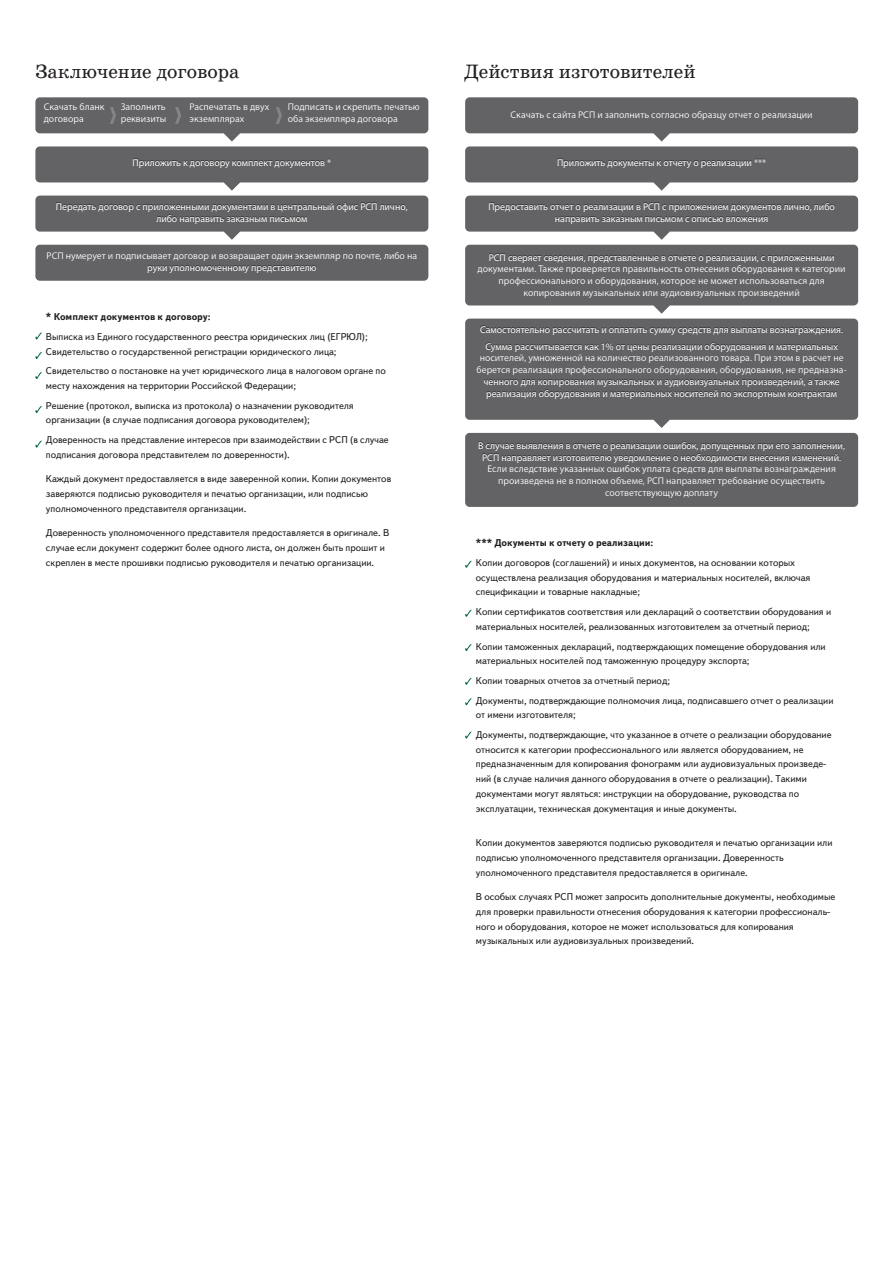
<style>
.page{position:relative;width:893px;height:1263px;background:#fff}
.page>*{position:absolute;margin:0;border:0;box-sizing:border-box;transform-origin:0 0}
.t1{font:19.65px "School Book C";color:#231f20}
.t2{font:9.75px/14.7px "Text Book C";color:#231f20}
.t3{font:9.75px/11.9px "Myriad Pro";color:#fff;text-align:center}
.t4{font:700 9.75px "Text Book C";color:#231f20}
</style>
<div class="page">
<svg style="left:35px;top:333px;width:7px;height:6px"></svg>
<svg style="left:35px;top:352px;width:7px;height:7px"></svg>
<svg style="left:35px;top:372px;width:7px;height:7px"></svg>
<svg style="left:35px;top:406px;width:7px;height:7px"></svg>
<svg style="left:35px;top:441px;width:7px;height:6px"></svg>
<svg style="left:465px;top:561px;width:7px;height:7px"></svg>
<svg style="left:465px;top:610px;width:7px;height:7px"></svg>
<svg style="left:465px;top:644px;width:7px;height:7px"></svg>
<svg style="left:465px;top:678px;width:7px;height:7px"></svg>
<svg style="left:465px;top:698px;width:7px;height:7px"></svg>
<svg style="left:465px;top:732px;width:7px;height:6px"></svg>
<div style="left:35px;top:97px;width:393px;height:36px;background:#636366;border-radius:4px"></div>
<div style="left:35px;top:146px;width:393px;height:36px;background:#636366;border-radius:4px"></div>
<div style="left:35px;top:196px;width:393px;height:36px;background:#636366;border-radius:4px"></div>
<div style="left:35px;top:245px;width:393px;height:36px;background:#636366;border-radius:4px"></div>
<svg style="left:224px;top:133px;width:16px;height:9px"></svg>
<svg style="left:224px;top:182px;width:16px;height:9px"></svg>
<svg style="left:224px;top:232px;width:16px;height:8px"></svg>
<svg style="left:110px;top:107px;width:6px;height:17px"></svg>
<svg style="left:175px;top:107px;width:6px;height:17px"></svg>
<svg style="left:276px;top:107px;width:6px;height:17px"></svg>
<div style="left:465px;top:97px;width:393px;height:36px;background:#636366;border-radius:4px"></div>
<div style="left:465px;top:146px;width:393px;height:36px;background:#636366;border-radius:4px"></div>
<div style="left:465px;top:196px;width:393px;height:36px;background:#636366;border-radius:4px"></div>
<div style="left:465px;top:245px;width:393px;height:60px;background:#636366;border-radius:4px"></div>
<svg style="left:653px;top:305px;width:17px;height:9px"></svg>
<div style="left:465px;top:433px;width:393px;height:74px;background:#636366;border-radius:4px"></div>
<svg style="left:653px;top:133px;width:17px;height:9px"></svg>
<svg style="left:653px;top:182px;width:17px;height:9px"></svg>
<svg style="left:653px;top:231px;width:17px;height:9px"></svg>
<svg style="left:654px;top:420px;width:16px;height:8px"></svg>
<div style="left:465px;top:319px;width:393px;height:101px;background:#636366;border-radius:4px"></div>
<h1 class="t1" style="left:35px;top:61px;width:206px">Заключение договора</h1>
<p class="t3" style="left:44px;top:101px;width:62px;text-align:left">Скачать бланк договора</p>
<p class="t3" style="left:121px;top:101px;width:47px;text-align:left">Заполнить реквизиты</p>
<p class="t3" style="left:190px;top:101px;width:81px;text-align:left">Распечатать в двух экземплярах</p>
<p class="t3" style="left:288px;top:101px;width:134px;text-align:left">Подписать и скрепить печатью оба экземпляра договора</p>
<p class="t3" style="left:133px;top:156px;width:200px">Приложить к договору комплект документов *</p>
<p class="t3" style="left:56px;top:200px;width:353px">Передать договор с приложенными документами в центральный офис РСП лично, либо направить заказным письмом</p>
<p class="t3" style="left:47px;top:250px;width:372px">РСП нумерует и подписывает договор и возвращает один экземпляр по почте, либо на руки уполномоченному представителю</p>
<h1 class="t1" style="left:464px;top:61px;width:233px">Действия изготовителей</h1>
<p class="t3" style="left:511px;top:109px;width:304px">Скачать с сайта РСП и заполнить согласно образцу отчет о реализации</p>
<p class="t3" style="left:557px;top:156px;width:211px">Приложить документы к отчету о реализации ***</p>
<p class="t3" style="left:488px;top:200px;width:348px">Предоставить отчет о реализации в РСП с приложением документов лично, либо направить заказным письмом с описью вложения</p>
<p class="t3" style="left:478px;top:251px;width:370px">РСП сверяет сведения, представленные в отчете о реализации, с приложенными документами. Также проверяется правильность отнесения оборудования к категории профессионального и оборудования, которое не может использоваться для копирования музыкальных или аудиовизуальных произведений</p>
<p class="t4" style="left:46px;top:311px;width:166px">* Комплект документов к договору:</p>
<p class="t2" style="left:46px;top:329px;width:323px">Выписка из Единого государственного реестра юридических лиц (ЕГРЮЛ);<br>Свидетельство о государственной регистрации юридического лица;</p>
<p class="t2" style="left:46px;top:364px;width:341px">Свидетельство о постановке на учет юридического лица в налоговом органе по месту нахождения на территории Российской Федерации;</p>
<p class="t2" style="left:46px;top:398px;width:309px">Решение (протокол, выписка из протокола) о назначении руководителя организации (в случае подписания договора руководителем);</p>
<p class="t2" style="left:46px;top:432px;width:344px">Доверенность на представление интересов при взаимодействии с РСП (в случае подписания договора представителем по доверенности).</p>
<p class="t2" style="left:46px;top:472px;width:347px">Каждый документ предоставляется в виде заверенной копии. Копии документов заверяются подписью руководителя и печатью организации, или подписью уполномоченного представителя организации.</p>
<p class="t2" style="left:46px;top:526px;width:345px">Доверенность уполномоченного представителя предоставляется в оригинале. В случае если документ содержит более одного листа, он должен быть прошит и скреплен в месте прошивки подписью руководителя и печатью организации.</p>
<p class="t4" style="left:476px;top:537px;width:179px">*** Документы к отчету о реализации:</p>
<p class="t3" style="left:480px;top:321px;width:365px;line-height:16.6px">Самостоятельно рассчитать и оплатить сумму средств для выплаты вознаграждения.<br>Сумма рассчитывается как 1% от цены реализации оборудования и материальных</p>
<p class="t3" style="left:477px;top:352px;width:372px">носителей, умноженной на количество реализованного товара. При этом в расчет не берется реализация профессионального оборудования, оборудования, не предназна&shy;ченного для копирования музыкальных и аудиовизуальных произведений, а также реализация оборудования и материальных носителей по экспортным контрактам</p>
<p class="t3" style="left:478px;top:439px;width:368px">В случае выявления в отчете о реализации ошибок, допущенных при его заполнении, РСП направляет изготовителю уведомление о необходимости внесения изменений.<br>Если вследствие указанных ошибок уплата средств для выплаты вознаграждения произведена не в полном объеме, РСП направляет требование осуществить соответствующую доплату</p>
<p class="t2" style="left:476px;top:555px;width:336px">Копии договоров (соглашений) и иных документов, на основании которых осуществлена реализация оборудования и материальных носителей, включая спецификации и товарные накладные;</p>
<p class="t2" style="left:476px;top:605px;width:357px">Копии сертификатов соответствия или деклараций о соответствии оборудования и материальных носителей, реализованных изготовителем за отчетный период;</p>
<p class="t2" style="left:476px;top:639px;width:351px">Копии таможенных деклараций, подтверждающих помещение оборудования или материальных носителей под таможенную процедуру экспорта;</p>
<p class="t2" style="left:476px;top:671px;width:359px;line-height:19.6px">Копии товарных отчетов за отчетный период;<br>Документы, подтверждающие полномочия лица, подписавшего отчет о реализации</p>
<p class="t2" style="left:476px;top:705px;width:357px;line-height:19.6px">от имени изготовителя;<br>Документы, подтверждающие, что указанное в отчете о реализации оборудование</p>
<p class="t2" style="left:476px;top:742px;width:352px">относится к категории профессионального или является оборудованием, не предназначенным для копирования фонограмм или аудиовизуальных произведе&shy;ний (в случае наличия данного оборудования в отчете о реализации). Такими документами могут являться: инструкции на оборудование, руководства по эксплуатации, техническая документация и иные документы.</p>
<p class="t2" style="left:476px;top:836px;width:358px">Копии документов заверяются подписью руководителя и печатью организации или подписью уполномоченного представителя организации. Доверенность уполномоченного представителя предоставляется в оригинале.</p>
<p class="t2" style="left:476px;top:890px;width:361px">В особых случаях РСП может запросить дополнительные документы, необходимые для проверки правильности отнесения оборудования к категории профессиональ&shy;ного и оборудования, которое не может использоваться для копирования музыкальных или аудиовизуальных произведений.</p>
</div>
